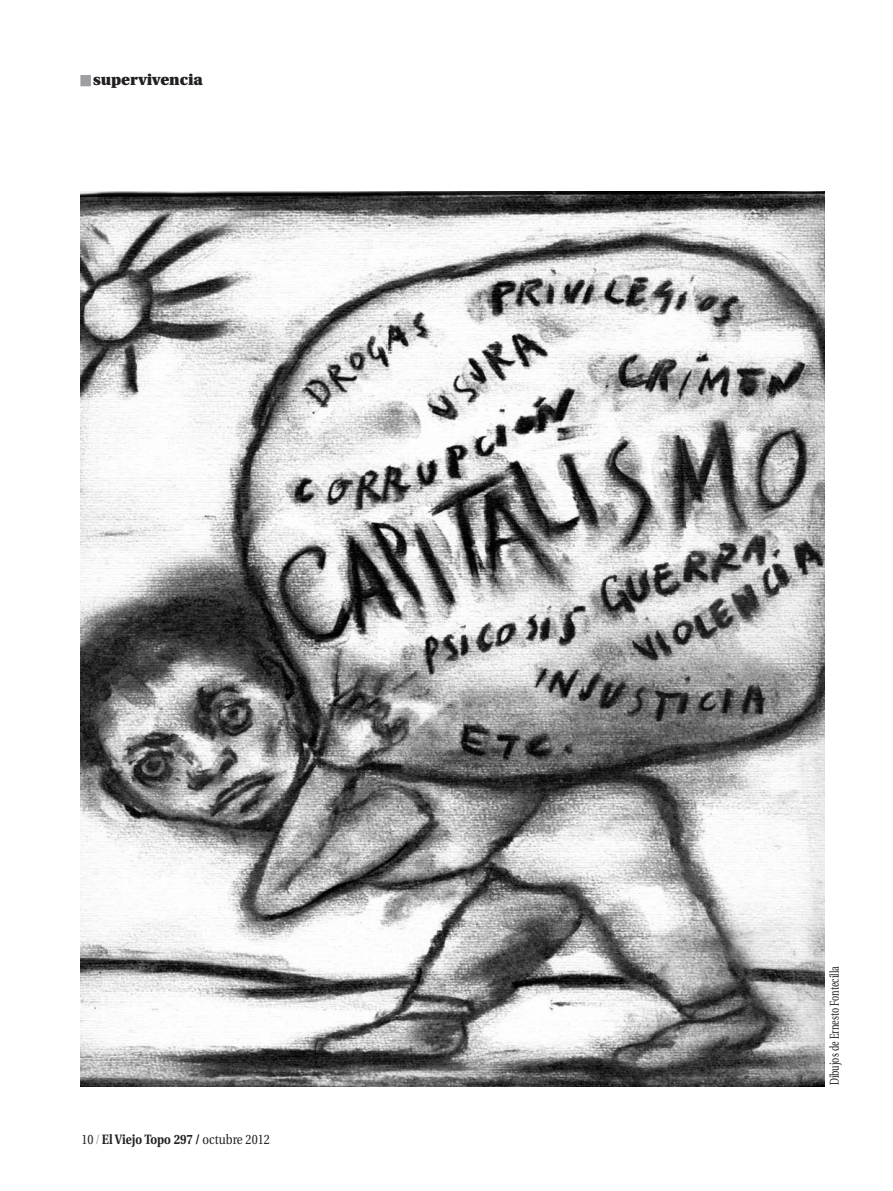
<style>
.page{position:relative;width:893px;height:1191px;background:#fff}
.page>*{position:absolute;margin:0;border:0;box-sizing:border-box;transform-origin:0 0}
.t1{font:900 15px "Utopia";color:#231f20}
.t2{font:700 13.5px "Utopia";color:#231f20;scale:.85 1}
.t3{font:12.75px "Utopia";color:#231f20;scale:.7 1}
.s1{font-weight:400}
.s2{font-weight:400;color:#9d9fa2}
</style>
<div class="page">
<div style="left:80px;top:75px;width:11px;height:11px;background:#9d9fa2"></div>
<img style="left:81px;top:191px;width:744px;height:895px">
<p class="t1" style="left:93px;top:74px;width:111px">supervivencia</p>
<p class="t2" style="left:82px;top:1133px;width:223px"><span class="s1">10</span> <span class="s2">/</span>El Viejo Topo 297 / <span class="s1">octubre 2012</span></p>
<p class="t3" style="left:829px;top:1085px;width:172px;rotate:-90deg">Dibujos de Ernesto Fontecilla</p>
</div>
